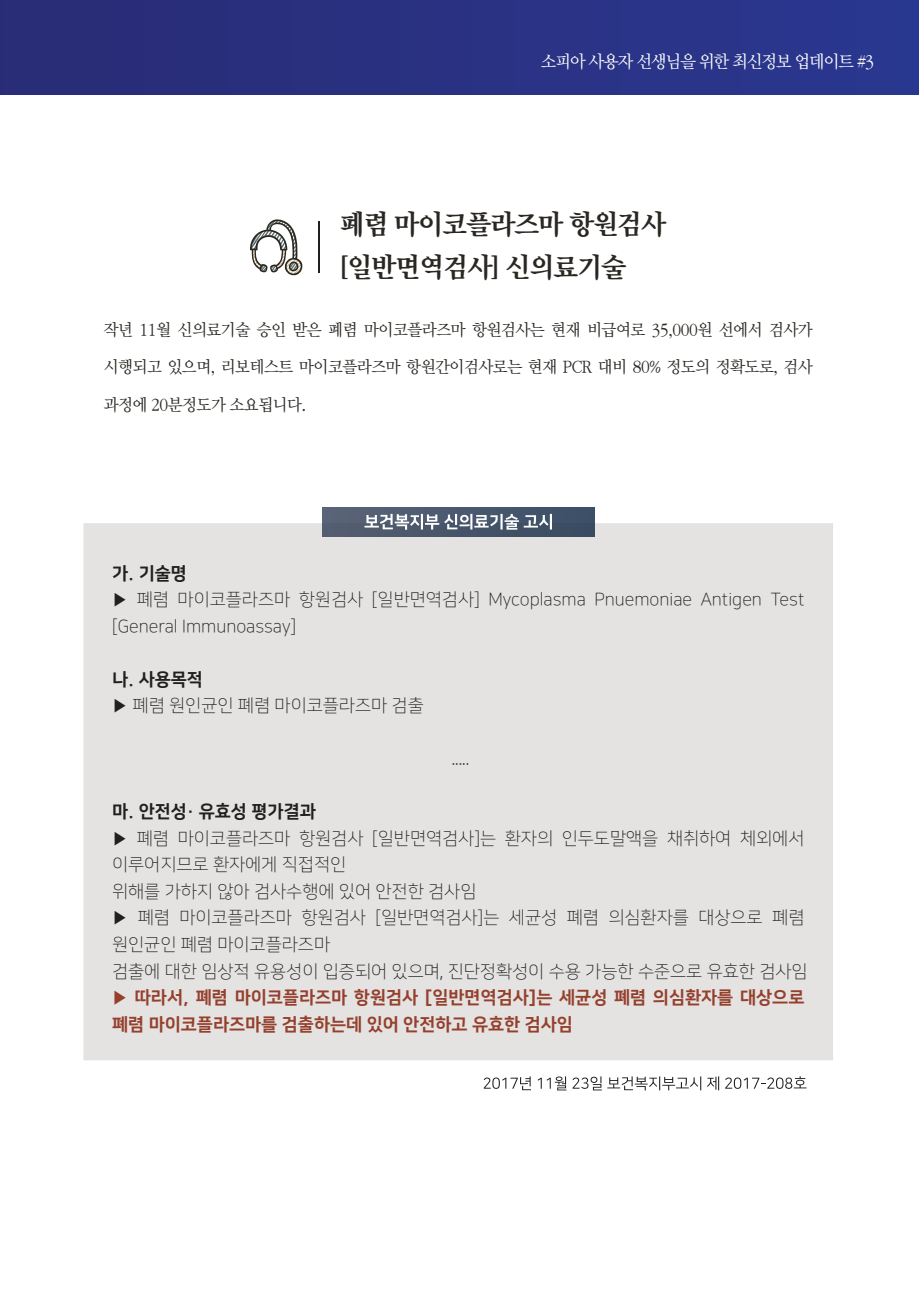
<style>
.page{position:relative;width:919px;height:1289px;background:#fff}
.page>*{position:absolute;margin:0;border:0;box-sizing:border-box;transform-origin:0 0}
.t1{font:27.45px/42.8px "Rix Mj PEB";letter-spacing:-.025em;color:#2a2722}
.t2{font:17.7px/26.5px "Nanum Square OTFL";color:#231f20}
.t3{font:17.7px/26.5px "Nanum Square OTFEB";color:#95402d}
.t4{font:17.7px "Nanum Square OTFEB";color:#231f20}
.t5{font:17.25px "Rix Mj PM";letter-spacing:-.05em;color:#fff}
.t6{font:16.5px "Rix Mj PM";letter-spacing:-.025em;color:#2a2722}
</style>
<div class="page">
<div style="left:0;top:0;width:918px;height:95px;background:#293182"></div>
<hr style="left:318px;top:221px;width:2px;height:52px;background:#231f20">
<svg style="left:250px;top:219px;width:53px;height:57px"></svg>
<div style="left:83px;top:523px;width:750px;height:537px;background:#e4e3e2"></div>
<div style="left:322px;top:507px;width:272px;height:16px;background:linear-gradient(to right,#5b6578,#3b4f68)"></div>
<svg style="left:322px;top:523px;width:272px;height:13px;background:#485569"></svg>
<svg style="left:364px;top:514px;width:188px;height:15px"></svg>
<svg style="left:483px;top:1076px;width:48px;height:14px"></svg>
<svg style="left:537px;top:1076px;width:29px;height:14px"></svg>
<svg style="left:572px;top:1076px;width:29px;height:14px"></svg>
<svg style="left:607px;top:1076px;width:94px;height:14px"></svg>
<svg style="left:707px;top:1076px;width:12px;height:14px"></svg>
<svg style="left:725px;top:1076px;width:81px;height:12px"></svg>
<p class="t5" style="left:540px;top:53px;width:335px">소피아 사용자 선생님을 위한 최신정보 업데이트 #3</p>
<h1 class="t1" style="left:340px;top:204px;width:327px">폐렴 마이코플라즈마 항원검사 [일반면역검사] 신의료기술</h1>
<p class="t6" style="left:104px;top:321px;width:710px">작년 11월 신의료기술 승인 받은 폐렴 마이코플라즈마 항원검사는 현재 비급여로 35,000원 선에서 검사가</p>
<p class="t6" style="left:104px;top:359px;width:710px">시행되고 있으며, 리보테스트 마이코플라즈마 항원간이검사로는 현재 PCR 대비 80% 정도의 정확도로, 검사</p>
<p class="t6" style="left:104px;top:396px;width:204px">과정에 20분정도가 소요됩니다.</p>
<p class="t4" style="left:112px;top:563px;width:76px">가. 기술명</p>
<p class="t2" style="left:112px;top:586px;width:693px">▶ 폐렴 마이코플라즈마 항원검사 [일반면역검사] Mycoplasma Pnuemoniae Antigen Test [General Immunoassay]</p>
<p class="t4" style="left:112px;top:669px;width:92px">나. 사용목적</p>
<p class="t2" style="left:112px;top:692px;width:313px">▶ 폐렴 원인균인 폐렴 마이코플라즈마 검출</p>
<p class="t2" style="left:452px;top:745px;width:19px">.....</p>
<p class="t4" style="left:112px;top:802px;width:205px">마. 안전성· 유효성 평가결과</p>
<p class="t2" style="left:112px;top:825px;width:697px">▶ 폐렴 마이코플라즈마 항원검사 [일반면역검사]는 환자의 인두도말액을 채취하여 체외에서 이루어지므로 환자에게 직접적인<br>위해를 가하지 않아 검사수행에 있어 안전한 검사임<br>▶ 폐렴 마이코플라즈마 항원검사 [일반면역검사]는 세균성 폐렴 의심환자를 대상으로 폐렴 원인균인 폐렴 마이코플라즈마<br>검출에 대한 임상적 유용성이 입증되어 있으며, 진단정확성이 수용 가능한 수준으로 유효한 검사임</p>
<p class="t3" style="left:112px;top:984px;width:693px">▶ 따라서, 폐렴 마이코플라즈마 항원검사 [일반면역검사]는 세균성 폐렴 의심환자를 대상으로 폐렴 마이코플라즈마를 검출하는데 있어 안전하고 유효한 검사임</p>
</div>
